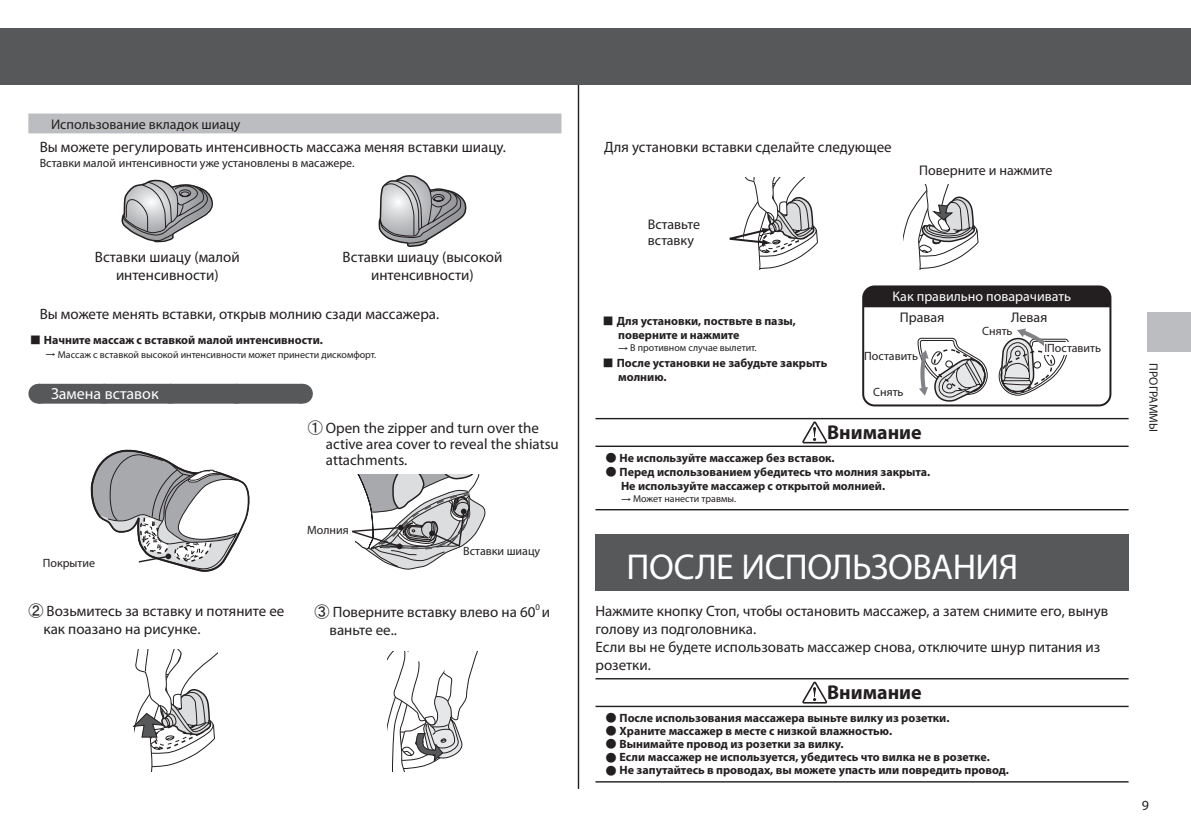
<style>
.page{position:relative;width:1191px;height:840px;background:#fff}
.page>*{position:absolute;margin:0;border:0;box-sizing:border-box;transform-origin:0 0}
.t1{font:36px "Myriad Pro";letter-spacing:-.015em;color:#fff}
.t2{font:700 20px "Myriad Pro";color:#231f20}
.t3{font:16px "Myriad Pro";color:#fff}
.t4{font:15px/18px "Myriad Pro";color:#231f20}
.t5{font:14px/16px "Myriad Pro";color:#231f20}
.t6{font:14px "Myriad Pro";color:#fff}
.t7{font:700 12px/14px "Myriad Pro";color:#231f20}
.t8{font:12px "Myriad Pro";color:#231f20}
.t9{font:10px "Myriad Pro";color:#231f20}
.t10{font:8.8px "Myriad Pro";color:#231f20}
.s1{font-family:"MS Gothic";font-weight:400}
.s2{font-family:"MS Gothic"}
</style>
<div class="page">
<hr style="left:578px;top:75px;width:1px;height:713px;background:#231f20">
<div style="left:0;top:28px;width:1191px;height:57px;background:#57585a"></div>
<div style="left:1147px;top:312px;width:44px;height:39px;background:#bcbdc0"></div>
<svg style="left:903px;top:184px;width:75px;height:85px"></svg>
<svg style="left:729px;top:177px;width:89px;height:92px"></svg>
<div style="left:865px;top:288px;width:245px;height:19px;background:#231f20"></div>
<svg style="left:917px;top:328px;width:152px;height:74px"></svg>
<div style="left:862px;top:285px;width:249px;height:121px;border:2px solid #231f20;border-radius:11px"></div>
<hr style="left:595px;top:677px;width:533px;height:2px;background:#231f20">
<hr style="left:595px;top:705px;width:533px;height:1px;background:#231f20">
<hr style="left:595px;top:780px;width:533px;height:2px;background:#231f20">
<svg style="left:802px;top:681px;width:25px;height:22px"></svg>
<div style="left:28px;top:113px;width:533px;height:20px;background:#bcbdc0"></div>
<svg style="left:122px;top:180px;width:91px;height:62px"></svg>
<svg style="left:378px;top:175px;width:89px;height:72px"></svg>
<svg style="left:132px;top:649px;width:85px;height:122px"></svg>
<svg style="left:91px;top:449px;width:159px;height:122px"></svg>
<div style="left:38px;top:383px;width:264px;height:20px;background:#57585a"></div>
<svg style="left:104px;top:383px;width:165px;height:1px"></svg>
<svg style="left:302px;top:383px;width:1px;height:20px"></svg>
<div style="left:595px;top:534px;width:533px;height:56px;background:#57585a"></div>
<hr style="left:595px;top:417px;width:533px;height:2px;background:#231f20">
<hr style="left:595px;top:445px;width:533px;height:2px;background:#231f20">
<hr style="left:595px;top:508px;width:533px;height:2px;background:#231f20">
<svg style="left:802px;top:421px;width:25px;height:22px"></svg>
<svg style="left:388px;top:651px;width:90px;height:120px"></svg>
<svg style="left:352px;top:474px;width:134px;height:96px"></svg>
<div style="left:1044px;top:342px;width:60px;height:12px;background:#fff"></div>
<p class="t5" style="left:51px;top:116px;width:191px">Использование вкладок шиацу</p>
<p class="t4" style="left:40px;top:138px;width:468px">Вы можете регулировать интенсивность массажа меняя вставки шиацу.</p>
<p class="t8" style="left:40px;top:156px;width:316px">Вставки малой интенсивности уже установлены в масажере.</p>
<p class="t4" style="left:95px;top:248px;width:146px;text-align:center">Вставки шиацу (малой интенсивности)</p>
<p class="t4" style="left:342px;top:248px;width:161px;text-align:center">Вставки шиацу (высокой интенсивности)</p>
<p class="t4" style="left:40px;top:304px;width:401px">Вы можете менять вставки, открыв молнию сзади массажера.</p>
<p class="t7" style="left:29px;top:332px;width:295px"><span class="s1">■</span> Начните массаж с вставкой малой интенсивности.</p>
<p class="t9" style="left:45px;top:348px;width:332px"><span class="s2">→</span> Массаж с вставкой высокой интенсивности может принести дискомфорт.</p>
<p class="t3" style="left:51px;top:383px;width:109px">Замена вставок</p>
<p class="t8" style="left:43px;top:555px;width:54px">Покрытие</p>
<p class="t4" style="left:326px;top:419px;width:234px;line-height:16px;text-indent:-18px"><span class="s2">①</span> Open the zipper and turn over the active area cover to reveal the shiatsu attachments.</p>
<p class="t8" style="left:307px;top:522px;width:43px">Молния</p>
<p class="t8" style="left:463px;top:543px;width:79px">Вставки шиацу</p>
<p class="t4" style="left:43px;top:601px;width:242px;text-indent:-15px"><span class="s2">②</span> Возьмитесь за вставку и потяните ее как поазано на рисунке.</p>
<p class="t4" style="left:314px;top:602px;width:237px"><span class="s2">③</span> Поверните вставку влево на 60 и</p>
<p class="t10" style="left:535px;top:601px;width:6px">0</p>
<p class="t4" style="left:329px;top:620px;width:69px">ваньте ее..</p>
<p class="t4" style="left:604px;top:138px;width:289px">Для установки вставки сделайте следующее</p>
<p class="t5" style="left:648px;top:216px;width:54px">Вставьте вставку</p>
<p class="t5" style="left:919px;top:162px;width:135px">Поверните и нажмите</p>
<p class="t7" style="left:618px;top:313px;width:179px;text-indent:-16px"><span class="s1">■</span> Для установки, поствьте в пазы, поверните и нажмите</p>
<p class="t9" style="left:618px;top:342px;width:140px"><span class="s2">→</span> В противном случае вылетит.</p>
<p class="t7" style="left:618px;top:355px;width:211px;text-indent:-16px"><span class="s1">■</span> После установки не забудьте закрыть молнию.</p>
<p class="t6" style="left:892px;top:287px;width:180px">Как правильно поварачивать</p>
<p class="t5" style="left:900px;top:309px;width:46px">Правая</p>
<p class="t5" style="left:1011px;top:309px;width:38px">Левая</p>
<p class="t8" style="left:1044px;top:341px;width:58px">IПоставить</p>
<p class="t8" style="left:982px;top:323px;width:32px">Снять</p>
<p class="t8" style="left:864px;top:348px;width:55px">Поставить</p>
<p class="t8" style="left:873px;top:384px;width:32px">Снять</p>
<h2 class="t2" style="left:827px;top:419px;width:96px">Внимание</h2>
<p class="t7" style="left:605px;top:450px;width:231px"><span class="s1">●</span> Не используйте массажер без вставок.</p>
<p class="t7" style="left:621px;top:464px;width:311px;text-indent:-16px"><span class="s1">●</span> Перед использованием убедитесь что молния закрыта.<br>Не используйте массажер с открытой молнией.</p>
<p class="t9" style="left:621px;top:492px;width:117px"><span class="s2">→</span> Может нанести травмы.</p>
<h1 class="t1" style="left:626px;top:544px;width:393px">ПОСЛЕ ИСПОЛЬЗОВАНИЯ</h1>
<p class="t4" style="left:595px;top:601px;width:514px">Нажмите кнопку Стоп, чтобы остановить массажер, а затем снимите его, вынув голову из подголовника.<br>Если вы не будете использовать массажер снова, отключите шнур питания из розетки.</p>
<h2 class="t2" style="left:827px;top:679px;width:96px">Внимание</h2>
<p class="t7" style="left:605px;top:710px;width:346px"><span class="s1">●</span> После использования массажера выньте вилку из розетки.</p>
<p class="t7" style="left:605px;top:723px;width:288px"><span class="s1">●</span> Храните массажер в месте с низкой влажностью.</p>
<p class="t7" style="left:605px;top:736px;width:240px"><span class="s1">●</span> Вынимайте провод из розетки за вилку.</p>
<p class="t7" style="left:605px;top:749px;width:386px"><span class="s1">●</span> Если массажер не используется, убедитесь что вилка не в розетке.</p>
<p class="t7" style="left:605px;top:762px;width:405px"><span class="s1">●</span> Не запутайтесь в проводах, вы можете упасть или повредить провод.</p>
<p class="t8" style="left:1161px;top:363px;width:70px;rotate:90deg">ПРОГРАММЫ</p>
<p class="t5" style="left:1142px;top:797px;width:9px">9</p>
</div>
